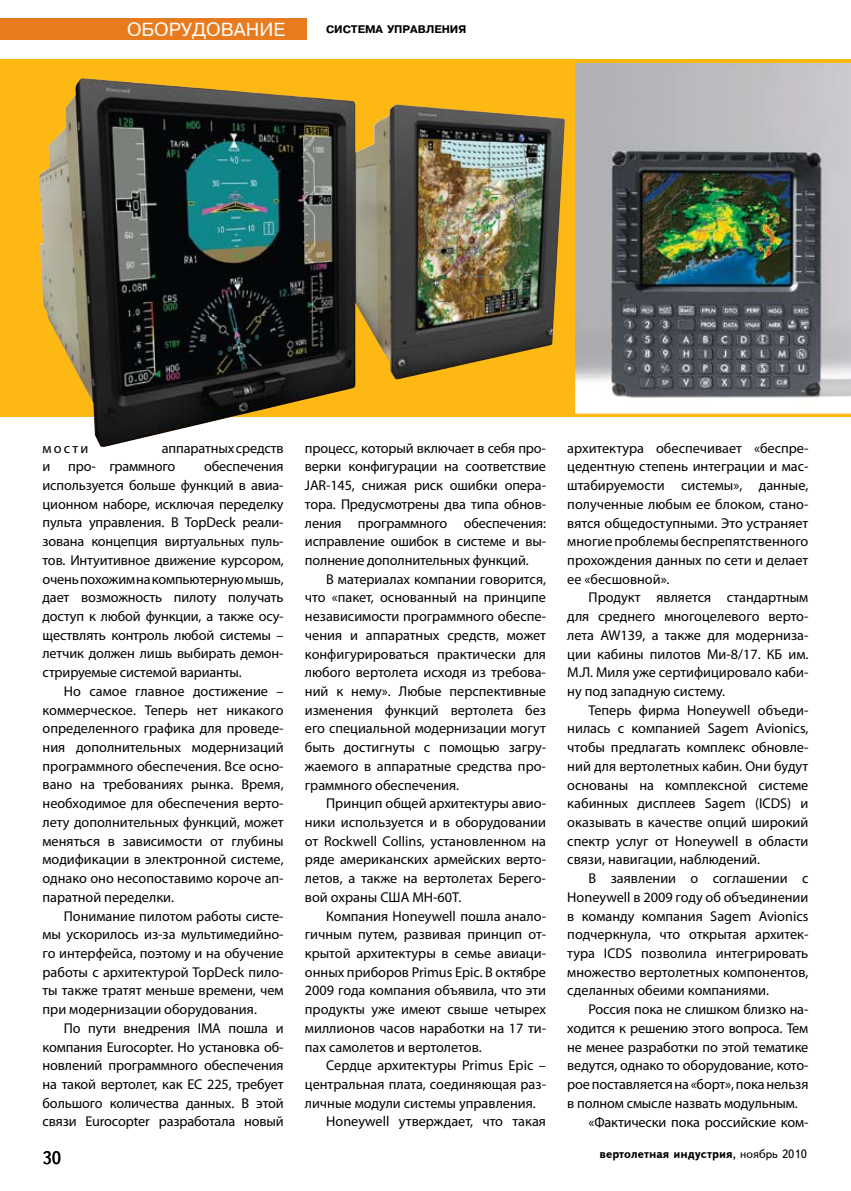
<style>
.page{position:relative;width:851px;height:1191px;background:#fff}
.page>*{position:absolute;margin:0;border:0;box-sizing:border-box;transform-origin:0 0}
.t1{font:18px "Pragmatica";color:#fff}
.t2{font:18px "Text Book Cyrillic";color:#000}
.t3{font:14.25px/18.8px "Myriad Pro";letter-spacing:-.005em;color:#000;text-align:justify}
.t4{font:700 12px "Text";color:#000}
.t5{font:700 10.5px "Pragmatica";color:#000}
.s1{font-family:"Text Book Cyrillic";font-weight:400}
</style>
<div class="page">
<div style="left:0;top:60px;width:850px;height:356px;background:#fdb813"></div>
<img style="left:575px;top:62px;width:275px;height:352px">
<div style="left:0;top:18px;width:306px;height:21px;background:#e87b1e"></div>
<img style="left:39px;top:78px;width:526px;height:369px">
<p class="t1" style="left:127px;top:19px;width:133px">Оборудование</p>
<p class="t5" style="left:326px;top:23px;width:142px">система управления</p>
<p class="t3" style="left:43px;top:438px;width:47px">мости</p>
<p class="t3" style="left:43px;top:438px;width:242px;text-indent:119px">аппаратных средств и про- граммного</p>
<p class="t3" style="left:43px;top:457px;width:242px;text-indent:161px">обеспечения используется больше функций в авиа&shy;ционном наборе, исключая переделку пульта управления. В TopDeck реали&shy;зована концепция виртуальных пуль&shy;тов. Интуитивное движение курсором, очень похожим на компьютерную мышь, дает возможность пилоту получать доступ к любой функции, а также осу&shy;ществлять контроль любой системы – летчик должен лишь выбирать демон&shy;стрируемые системой варианты.</p>
<p class="t3" style="left:43px;top:681px;width:242px;text-indent:21px">Но самое главное достижение – коммерческое. Теперь нет никакого определенного графика для проведе&shy;ния дополнительных модернизаций программного обеспечения. Все осно&shy;вано на требованиях рынка. Время, необходимое для обеспечения верто&shy;лету дополнительных функций, может меняться в зависимости от глубины модификации в электронной системе, однако оно несопоставимо короче ап&shy;паратной переделки.</p>
<p class="t3" style="left:43px;top:906px;width:242px;text-indent:21px">Понимание пилотом работы систе&shy;мы ускорилось из-за мультимедийно&shy;го интерфейса, поэтому и на обучение работы с архитектурой TopDeck пило&shy;ты также тратят меньше времени, чем при модернизации оборудования.</p>
<p class="t3" style="left:43px;top:1018px;width:242px;text-indent:21px">По пути внедрения IMA пошла и компания Eurocopter. Но установка об&shy;новлений программного обеспечения на такой вертолет, как EC 225, требует большого количества данных. В этой связи Eurocopter разработала новый</p>
<p class="t3" style="left:305px;top:438px;width:242px">процесс, который включает в себя про&shy;верки конфигурации на соответствие JAR-145, снижая риск ошибки опера&shy;тора. Предусмотрены два типа обнов&shy;ления программного обеспечения: исправление ошибок в системе и вы&shy;полнение дополнительных функций.</p>
<p class="t3" style="left:305px;top:569px;width:242px;text-indent:21px">В материалах компании говорится, что «пакет, основанный на принципе независимости программного обеспе&shy;чения и аппаратных средств, может конфигурироваться практически для любого вертолета исходя из требова&shy;ний к нему». Любые перспективные изменения функций вертолета без его специальной модернизации могут быть достигнуты с помощью загру&shy;жаемого в аппаратные средства про&shy;граммного обеспечения.</p>
<p class="t3" style="left:305px;top:794px;width:242px;text-indent:21px">Принцип общей архитектуры авио&shy;ники используется и в оборудовании от Rockwell Collins, установленном на ряде американских армейских верто&shy;летов, а также на вертолетах Берего&shy;вой охраны США MH-60T.</p>
<p class="t3" style="left:305px;top:906px;width:242px;text-indent:21px">Компания Honeywell пошла анало&shy;гичным путем, развивая принцип от&shy;крытой архитектуры в семье авиаци&shy;онных приборов Primus Epic. В октябре 2009 года компания объявила, что эти продукты уже имеют свыше четырех миллионов часов наработки на 17 ти&shy;пах самолетов и вертолетов.</p>
<p class="t3" style="left:326px;top:1056px;width:221px">Сердце архитектуры Primus Epic –</p>
<p class="t3" style="left:305px;top:1074px;width:242px">центральная плата, соединяющая раз-</p>
<p class="t3" style="left:305px;top:1093px;width:232px">личные модули системы управления.</p>
<p class="t3" style="left:326px;top:1112px;width:221px">Honeywell утверждает, что такая</p>
<p class="t3" style="left:567px;top:438px;width:242px">архитектура обеспечивает «беспре&shy;цедентную степень интеграции и мас&shy;штабируемости системы», данные, полученные любым ее блоком, стано&shy;вятся общедоступными. Это устраняет многие проблемы беспрепятственного прохождения данных по сети и делает ее «бесшовной».</p>
<p class="t3" style="left:567px;top:588px;width:242px;text-indent:21px">Продукт является стандартным для среднего многоцелевого верто&shy;лета AW139, а также для модерниза&shy;ции кабины пилотов Ми-8/17. КБ им.<br>М.Л. Миля уже сертифицировало каби&shy;ну под западную систему.</p>
<p class="t3" style="left:567px;top:700px;width:242px;text-indent:21px">Теперь фирма Honeywell объеди&shy;нилась с компанией Sagem Avionics, чтобы предлагать комплекс обновле&shy;ний для вертолетных кабин. Они будут основаны на комплексной системе кабинных дисплеев Sagem (ICDS) и оказывать в качестве опций широкий спектр услуг от Honeywell в области связи, навигации, наблюдений.</p>
<p class="t3" style="left:567px;top:868px;width:242px;text-indent:21px">В заявлении о соглашении с Honeywell в 2009 году об объединении в команду компания Sagem Avionics подчеркнула, что открытая архитек&shy;тура ICDS позволила интегрировать множество вертолетных компонентов, сделанных обеими компаниями.</p>
<p class="t3" style="left:588px;top:999px;width:221px">Россия пока не слишком близко на-</p>
<p class="t3" style="left:567px;top:1018px;width:242px">ходится к решению этого вопроса. Тем</p>
<p class="t3" style="left:567px;top:1037px;width:242px">не менее разработки по этой тематике</p>
<p class="t3" style="left:567px;top:1056px;width:242px">ведутся, однако то оборудование, кото-</p>
<p class="t3" style="left:567px;top:1074px;width:242px">рое поставляется на «борт», пока нельзя</p>
<p class="t3" style="left:567px;top:1093px;width:232px">в полном смысле назвать модульным.</p>
<p class="t3" style="left:588px;top:1112px;width:221px">«Фактически пока российские ком-</p>
<p class="t2" style="left:43px;top:1148px;width:20px">30</p>
<p class="t4" style="left:599px;top:1146px;width:209px">вертолетная индустрия<span class="s1">, ноябрь 2010</span></p>
</div>
